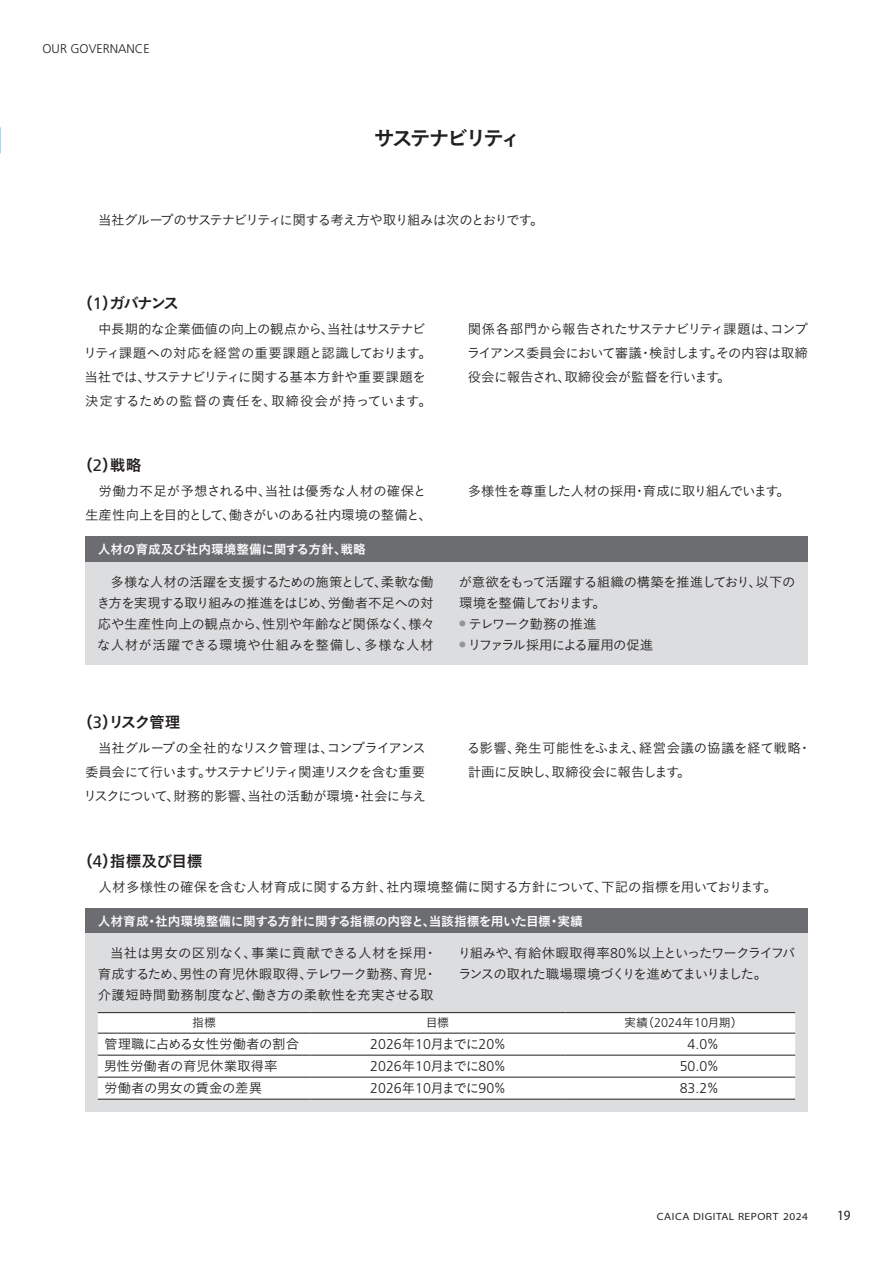
<style>
.page{position:relative;width:893px;height:1263px;background:#fff}
.page>*{position:absolute;margin:0;border:0;box-sizing:border-box;transform-origin:0 0}
.t1{font:21px "Koburina Go Std N W6";letter-spacing:-.145em;color:#231f20}
.t2{font:15.75px "Koburina Go Std N W6";letter-spacing:-.06em;color:#231f20}
.t3{font:300 14.1px "Frutiger LT Std";color:#231f20}
.t4{font:semi-condensed 14.1px "Myriad Pro";color:#231f20}
.t5{font:13.5px/24px "Koburina Go Std N W3";letter-spacing:-.035em;color:#231f20;text-align:justify}
.t6{font:13.5px/24px "Koburina Go Std N W3";letter-spacing:-.015em;color:#231f20}
.t7{font:13.5px/21px "Koburina Go Std N W3";letter-spacing:-.055em;color:#231f20}
.t8{font:13.5px/21px "Koburina Go Std N W3";letter-spacing:-.085em;color:#231f20}
.t9{font:13.5px "Koburina Go Std N W3";letter-spacing:-.08em;color:#231f20}
.t10{font:13.5px "Koburina Go Std N W3";letter-spacing:-.065em;color:#231f20}
.t11{font:13.5px "Koburina Go Std N W3";color:#231f20}
.t12{font:13.5px "Koburina Go Std N W3";letter-spacing:-.07em;color:#231f20}
.t13{font:12.75px "Koburina Go Std N W6";letter-spacing:-.025em;color:#fff}
.t14{font:300 12.6px "Frutiger LT Std";color:#231f20}
.t15{font:12px "Koburina Go Std N W3";letter-spacing:-.03em;color:#231f20}
.t16{font:semi-expanded 10.5px "Myriad Pro";letter-spacing:.05em;color:#231f20}
.s1{font-family:"Frutiger LT Std";font-size:16.5px}
.s2{font-family:"Frutiger LT Std";font-weight:300;font-size:14.1px}
.s3{font-family:"Frutiger LT Std";font-weight:300;font-size:12.6px}
.s4{font-family:"Koburina Go Std N W3";font-weight:400;font-size:13.5px}
</style>
<div class="page">
<svg style="left:0;top:128px;width:1px;height:25px"></svg>
<div style="left:85px;top:536px;width:723px;height:26px;background:#6c6d70"></div>
<div style="left:85px;top:562px;width:723px;height:103px;background:#dcdddf"></div>
<div style="left:85px;top:908px;width:723px;height:26px;background:#6c6d70"></div>
<div style="left:85px;top:934px;width:723px;height:82px;background:#dcdddf"></div>
<div style="left:85px;top:1012px;width:723px;height:100px;background:#dcdddf"></div>
<div style="left:98px;top:1014px;width:697px;height:85px;background:#fff"></div>
<hr style="left:98px;top:1012px;width:212px;height:1px;background:#231f20">
<hr style="left:310px;top:1012px;width:256px;height:1px;background:#231f20">
<hr style="left:566px;top:1012px;width:229px;height:1px;background:#231f20">
<hr style="left:98px;top:1033px;width:212px;height:1px;background:#231f20">
<hr style="left:310px;top:1033px;width:256px;height:1px;background:#231f20">
<hr style="left:566px;top:1033px;width:229px;height:1px;background:#231f20">
<hr style="left:98px;top:1055px;width:212px;height:1px;background:#231f20">
<hr style="left:310px;top:1055px;width:256px;height:1px;background:#231f20">
<hr style="left:566px;top:1055px;width:229px;height:1px;background:#231f20">
<hr style="left:98px;top:1077px;width:212px;height:1px;background:#231f20">
<hr style="left:310px;top:1077px;width:256px;height:1px;background:#231f20">
<hr style="left:566px;top:1077px;width:229px;height:1px;background:#231f20">
<hr style="left:98px;top:1099px;width:212px;height:1px;background:#231f20">
<hr style="left:310px;top:1099px;width:256px;height:1px;background:#231f20">
<hr style="left:566px;top:1099px;width:229px;height:1px;background:#231f20">
<p class="t14" style="left:43px;top:42px;width:109px">OUR GOVERNANCE</p>
<h1 class="t1" style="left:374px;top:122px;width:149px">サステナビリティ</h1>
<p class="t9" style="left:98px;top:209px;width:447px">当社グループのサステナビリティに関する考え方や取り組みは次のとおりです。</p>
<p class="t2" style="left:77px;top:290px;width:104px">（<span class="s1">1</span>）ガバナンス</p>
<p class="t5" style="left:84px;top:316px;width:350px;text-align:left;text-indent:15px">中長期的な企業価値の向上の観点から、当社はサステナビリティ課題への対応を経営の重要課題と認識しております。当社では、サステナビリティに関する基本方針や重要課題を決定するための監督の責任を、取締役会が持っています。</p>
<p class="t5" style="left:467px;top:316px;width:343px">関係各部門から報告されたサステナビリティ課題は、コンプライアンス委員会において審議・検討します。その内容は取締役会に報告され、取締役会が監督を行います。</p>
<p class="t2" style="left:77px;top:453px;width:66px">（<span class="s1">2</span>）戦略</p>
<p class="t6" style="left:85px;top:479px;width:348px;text-indent:14px">労働力不足が予想される中、当社は優秀な人材の確保と生産性向上を目的として、働きがいのある社内環境の整備と、</p>
<p class="t7" style="left:468px;top:480px;width:324px">多様性を尊重した人材の採用・育成に取り組んでいます。</p>
<p class="t13" style="left:98px;top:539px;width:270px">人材の育成及び社内環境整備に関する方針、戦略</p>
<p class="t5" style="left:97px;top:571px;width:340px;line-height:21px;text-indent:14px">多様な人材の活躍を支援するための施策として、柔軟な働き方を実現する取り組みの推進をはじめ、労働者不足への対応や生産性向上の観点から、性別や年齢など関係なく、様々な人材が活躍できる環境や仕組みを整備し、多様な人材</p>
<p class="t7" style="left:459px;top:571px;width:338px">が意欲をもって活躍する組織の構築を推進しており、以下の環境を整備しております。</p>
<p class="t12" style="left:459px;top:613px;width:139px"><sup>●</sup> テレワーク勤務の推進</p>
<p class="t10" style="left:459px;top:634px;width:196px"><sup>●</sup> リファラル採用による雇用の促進</p>
<p class="t2" style="left:77px;top:710px;width:105px">（<span class="s1">3</span>）リスク管理</p>
<p class="t5" style="left:84px;top:736px;width:344px;text-indent:14px">当社グループの全社的なリスク管理は、コンプライアンス委員会にて行います。サステナビリティ関連リスクを含む重要リスクについて、財務的影響、当社の活動が環境・社会に与え</p>
<p class="t6" style="left:467px;top:736px;width:346px">る影響、発生可能性をふまえ、経営会議の協議を経て戦略・計画に反映し、取締役会に報告します。</p>
<p class="t2" style="left:77px;top:849px;width:127px">（<span class="s1">4</span>）指標及び目標</p>
<p class="t5" style="left:99px;top:874px;width:680px">人材多様性の確保を含む人材育成に関する方針、社内環境整備に関する方針について、下記の指標を用いております。</p>
<p class="t13" style="left:98px;top:911px;width:487px">人材育成・社内環境整備に関する方針に関する指標の内容と、当該指標を用いた目標・実績</p>
<p class="t5" style="left:98px;top:943px;width:341px;line-height:21px;text-indent:12px">当社は男女の区別なく、事業に貢献できる人材を採用・育成するため、男性の育児休暇取得、テレワーク勤務、育児・介護短時間勤務制度など、働き方の柔軟性を充実させる取</p>
<p class="t8" style="left:458px;top:943px;width:339px">り組みや、有給休暇取得率<span class="s2">80</span>％以上といったワークライフバランスの取れた職場環境づくりを進めてまいりました。</p>
<p class="t15" style="left:192px;top:1014px;width:25px">指標</p>
<p class="t15" style="left:426px;top:1014px;width:25px">目標</p>
<p class="t15" style="left:624px;top:1014px;width:120px">実績（<span class="s3">2024</span>年<span class="s3">10</span>月期）</p>
<p class="t6" style="left:104px;top:1032px;width:197px">管理職に占める女性労働者の割合</p>
<p class="t3" style="left:370px;top:1036px;width:138px">2026<span class="s4">年</span>10<span class="s4">月までに</span>20<span class="s4">％</span></p>
<p class="t3" style="left:687px;top:1036px;width:34px">4.0<span class="s4">％</span></p>
<p class="t11" style="left:104px;top:1056px;width:175px">男性労働者の育児休業取得率</p>
<p class="t3" style="left:370px;top:1058px;width:138px">2026<span class="s4">年</span>10<span class="s4">月までに</span>80<span class="s4">％</span></p>
<p class="t3" style="left:680px;top:1058px;width:41px">50.0<span class="s4">％</span></p>
<p class="t5" style="left:104px;top:1076px;width:159px">労働者の男女の賃金の差異</p>
<p class="t3" style="left:370px;top:1080px;width:138px">2026<span class="s4">年</span>10<span class="s4">月までに</span>90<span class="s4">％</span></p>
<p class="t3" style="left:680px;top:1080px;width:41px">83.2<span class="s4">％</span></p>
<p class="t16" style="left:657px;top:1210px;width:153px">CAICA DIGITAL REPORT 2024</p>
<p class="t4" style="left:837px;top:1207px;width:15px">19</p>
</div>
